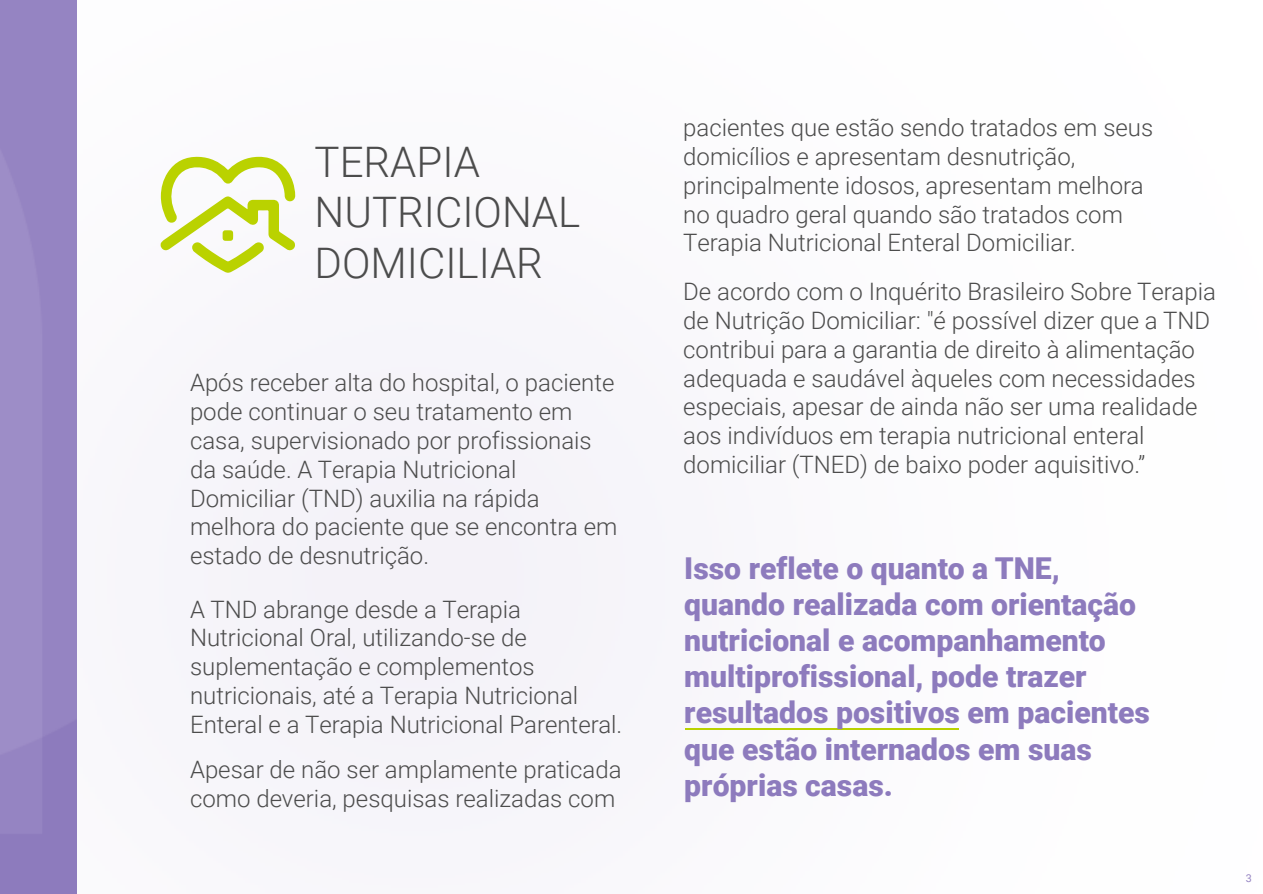
<style>
.page{position:relative;width:1263px;height:894px;background:#fff}
.page>*{position:absolute;margin:0;border:0;box-sizing:border-box;transform-origin:0 0}
.t1{font:300 42px/50.6px "Roboto";color:#4c4c4c}
.t2{font:900 30.15px/36.2px "Roboto";color:#8d7bbd}
.t3{font:300 24px/28.8px "Roboto";color:#4c4c4c}
.t4{font:10.8px "Roboto";color:#9584c2}
</style>
<div class="page">
<img style="left:76px;top:0;width:883px;height:894px">
<svg style="left:161px;top:156px;width:134px;height:117px"></svg>
<hr style="left:685px;top:729px;width:274px;height:1px;background:#bad200">
<h1 class="t1" style="left:315px;top:135px;width:267px">TERAPIA<br>NUTRICIONAL<br>DOMICILIAR</h1>
<p class="t3" style="left:190px;top:368px;width:429px">Após receber alta do hospital, o paciente pode continuar o seu tratamento em casa, supervisionado por profissionais da saúde. A Terapia Nutricional Domiciliar (TND) auxilia na rápida melhora do paciente que se encontra em estado de desnutrição.</p>
<p class="t3" style="left:190px;top:594px;width:434px">A TND abrange desde a Terapia Nutricional Oral, utilizando-se de suplementação e complementos nutricionais, até a Terapia Nutricional Enteral e a Terapia Nutricional Parenteral.</p>
<p class="t3" style="left:190px;top:754px;width:433px">Apesar de não ser amplamente praticada como deveria, pesquisas realizadas com</p>
<p class="t3" style="left:683px;top:112px;width:472px">pacientes que estão sendo tratados em seus domicílios e apresentam desnutrição, principalmente idosos, apresentam melhora no quadro geral quando são tratados com Terapia Nutricional Enteral Domiciliar.</p>
<p class="t3" style="left:683px;top:276px;width:534px">De acordo com o Inquérito Brasileiro Sobre Terapia de Nutrição Domiciliar: "é possível dizer que a TND contribui para a garantia de direito à alimentação adequada e saudável àqueles com necessidades especiais, apesar de ainda não ser uma realidade aos indivíduos em terapia nutricional enteral domiciliar (TNED) de baixo poder aquisitivo.”</p>
<p class="t2" style="left:684px;top:549px;width:467px">Isso reflete o quanto a TNE, quando realizada com orientação nutricional e acompanhamento multiprofissional, pode trazer resultados positivos em pacientes que estão internados em suas próprias casas.</p>
<p class="t4" style="left:1246px;top:871px;width:8px">3</p>
</div>
